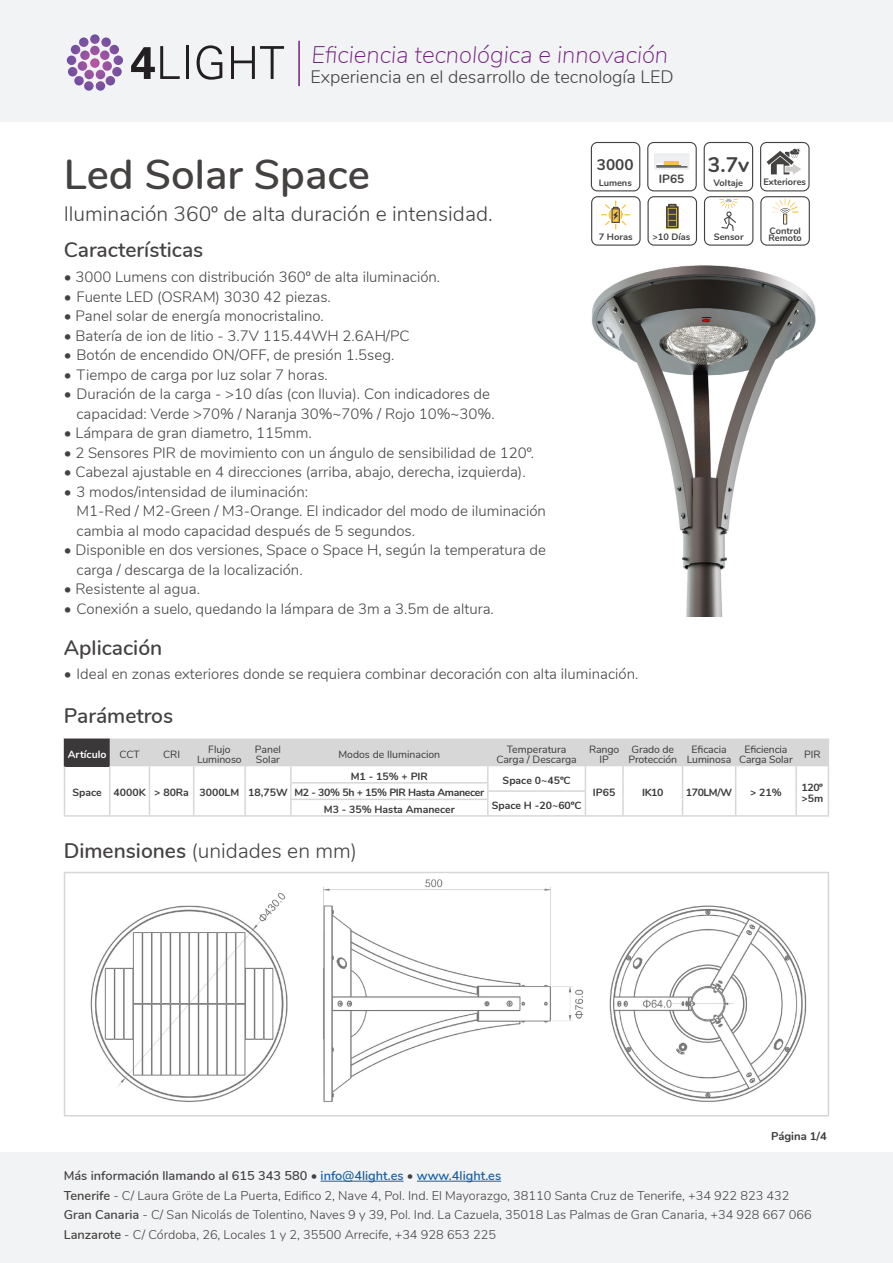
<style>
.page{position:relative;width:893px;height:1263px;background:#fff}
.page>*{position:absolute;margin:0;border:0;box-sizing:border-box;transform-origin:0 0}
.t1{font:600 42px "Nunito";color:#444141}
.t2{font:700 26.85px "Nunito";color:#444141}
.t3{font:italic 200 24px "Nunito";color:#721f7f}
.t4{font:300 21px "Nunito";color:#444141}
.t5{font:600 21px "Nunito";color:#444141}
.t6{font:700 21px "Nunito";color:#444141}
.t7{font:300 18px "Nunito";color:#444141}
.t8{font:700 16.35px "Nunito";color:#444141}
.t9{font:700 15.3px "Nunito";color:#444141}
.t10{font:300 15px/19.5px "Nunito";color:#444141}
.t11{font:13.95px "Nunito";color:#444141}
.t12{font:300 12.75px "Nunito";color:#444141}
.t13{font:600 12.75px "Nunito";color:#444141}
.t14{font:700 11.85px "Nunito";color:#444141}
.t15{font:11.85px "Nunito";color:#444141}
.t16{font:700 11.25px "Nunito";color:#3b383a}
.t17{font:10.5px/10.5px "Nunito";letter-spacing:-.01em;color:#3b383a;text-align:center}
.t18{font:700 10.5px/10.5px "Nunito";color:#3b383a}
.t19{font:700 10.5px "Nunito";letter-spacing:-.03em;color:#3b383a}
.t20{font:700 10.5px "Nunito";color:#fff}
.t21{font:700 9.3px "Nunito";color:#444141}
.t22{font:700 9px "Nunito";color:#444141}
.t23{font:7.65px/9.1px "Nunito";letter-spacing:.06em;color:#444141}
.s1{font-weight:600}
.s2{font-weight:300}
.s3{color:#175d9e}
</style>
<div class="page">
<div style="left:65px;top:739px;width:45px;height:27px;background:#3b383a"></div>
<hr style="left:110px;top:738px;width:39px;height:2px;background:#d7d7d8">
<hr style="left:149px;top:738px;width:45px;height:2px;background:#d7d7d8">
<hr style="left:194px;top:738px;width:51px;height:2px;background:#d7d7d8">
<hr style="left:245px;top:738px;width:46px;height:2px;background:#d7d7d8">
<hr style="left:291px;top:738px;width:197px;height:2px;background:#d7d7d8">
<hr style="left:488px;top:738px;width:97px;height:2px;background:#d7d7d8">
<hr style="left:585px;top:738px;width:38px;height:2px;background:#d7d7d8">
<hr style="left:623px;top:738px;width:60px;height:2px;background:#d7d7d8">
<hr style="left:683px;top:738px;width:53px;height:2px;background:#d7d7d8">
<hr style="left:736px;top:738px;width:60px;height:2px;background:#d7d7d8">
<hr style="left:796px;top:738px;width:33px;height:2px;background:#d7d7d8">
<hr style="left:110px;top:815px;width:39px;height:2px;background:#d7d7d8">
<hr style="left:149px;top:815px;width:45px;height:2px;background:#d7d7d8">
<hr style="left:194px;top:815px;width:51px;height:2px;background:#d7d7d8">
<hr style="left:585px;top:815px;width:38px;height:2px;background:#d7d7d8">
<hr style="left:623px;top:815px;width:60px;height:2px;background:#d7d7d8">
<hr style="left:683px;top:815px;width:53px;height:2px;background:#d7d7d8">
<hr style="left:736px;top:815px;width:60px;height:2px;background:#d7d7d8">
<hr style="left:796px;top:815px;width:33px;height:2px;background:#d7d7d8">
<hr style="left:291px;top:815px;width:197px;height:2px;background:#d7d7d8">
<hr style="left:488px;top:815px;width:97px;height:2px;background:#d7d7d8">
<hr style="left:245px;top:815px;width:46px;height:2px;background:#d7d7d8">
<svg style="left:109px;top:740px;width:720px;height:75px"></svg>
<hr style="left:64px;top:815px;width:46px;height:2px;background:#d7d7d8">
<hr style="left:64px;top:738px;width:46px;height:2px;background:#3b383a">
<svg style="left:64px;top:740px;width:1px;height:75px"></svg>
<img style="left:591px;top:265px;width:225px;height:352px">
<div style="left:64px;top:872px;width:765px;height:244px;border:2px solid #d7d7d8"></div>
<div style="left:0;top:0;width:893px;height:121px;background:#f2f3f4"></div>
<svg style="left:67px;top:34px;width:56px;height:57px"></svg>
<svg style="left:131px;top:46px;width:49px;height:33px"></svg>
<hr style="left:186px;top:46px;width:3px;height:33px;background:#231f20">
<svg style="left:197px;top:45px;width:25px;height:35px"></svg>
<svg style="left:231px;top:46px;width:53px;height:33px"></svg>
<hr style="left:298px;top:41px;width:2px;height:45px;background:#721f7f">
<div style="left:0;top:1152px;width:893px;height:111px;background:#f2f3f4"></div>
<hr style="left:321px;top:1181px;width:83px;height:1px;background:#175d9e">
<hr style="left:417px;top:1181px;width:84px;height:1px;background:#175d9e">
<img style="left:90px;top:893px;width:198px;height:209px">
<img style="left:323px;top:879px;width:261px;height:223px">
<img style="left:609px;top:905px;width:198px;height:197px">
<svg style="left:760px;top:142px;width:50px;height:104px"></svg>
<svg style="left:783px;top:214px;width:4px;height:11px"></svg>
<svg style="left:704px;top:142px;width:49px;height:104px"></svg>
<svg style="left:591px;top:142px;width:50px;height:104px"></svg>
<svg style="left:647px;top:142px;width:50px;height:104px"></svg>
<p class="t3" style="left:311px;top:37px;width:358px">Eficiencia tecnológica e innovación</p>
<p class="t7" style="left:310px;top:64px;width:365px">Experiencia en el desarrollo de tecnología LED</p>
<p class="t1" style="left:64px;top:144px;width:308px">Led Solar Space</p>
<p class="t4" style="left:64px;top:198px;width:430px">Iluminación 360º de alta duración e intensidad.</p>
<p class="t9" style="left:371px;top:208px;width:38px">3000</p>
<p class="t5" style="left:64px;top:234px;width:141px">Características</p>
<p class="t10" style="left:64px;top:266px;width:378px">• 3000 Lumens con distribución 360º de alta iluminación.</p>
<p class="t10" style="left:64px;top:286px;width:269px">• Fuente LED (OSRAM) 3030 42 piezas.</p>
<p class="t10" style="left:64px;top:305px;width:261px">• Panel solar de energía monocristalino.</p>
<p class="t10" style="left:64px;top:325px;width:347px">• Batería de ion de litio - 3.7V 115.44WH 2.6AH/PC</p>
<p class="t10" style="left:64px;top:344px;width:332px">• Botón de encendido ON/OFF, de presión 1.5seg.</p>
<p class="t10" style="left:64px;top:364px;width:266px">• Tiempo de carga por luz solar 7 horas.</p>
<p class="t10" style="left:64px;top:383px;width:428px">• Duración de la carga - &gt;10 días (con lluvia). Con indicadores de</p>
<p class="t10" style="left:77px;top:403px;width:420px">capacidad: Verde &gt;70% / Naranja 30%~70% / Rojo 10%~30%.</p>
<p class="t10" style="left:64px;top:422px;width:250px">• Lámpara de gran diametro, 115mm.</p>
<p class="t10" style="left:64px;top:442px;width:472px">• 2 Sensores PIR de movimiento con un ángulo de sensibilidad de 120º.</p>
<p class="t10" style="left:64px;top:461px;width:463px">• Cabezal ajustable en 4 direcciones (arriba, abajo, derecha, izquierda).</p>
<p class="t10" style="left:64px;top:481px;width:246px">• 3 modos/intensidad de iluminación:</p>
<p class="t10" style="left:77px;top:500px;width:471px">M1-Red / M2-Green / M3-Orange. El indicador del modo de iluminación cambia al modo capacidad después de 5 segundos.</p>
<p class="t10" style="left:77px;top:539px;width:471px;text-indent:-13px">• Disponible en dos versiones, Space o Space H, según la temperatura de carga / descarga de la localización.</p>
<p class="t10" style="left:64px;top:578px;width:138px">• Resistente al agua.</p>
<p class="t10" style="left:64px;top:598px;width:432px">• Conexión a suelo, quedando la lámpara de 3m a 3.5m de altura.</p>
<p class="t2" style="left:200px;top:330px;width:41px">AC</p>
<p class="t8" style="left:312px;top:351px;width:45px">RoHS</p>
<p class="t23" style="left:200px;top:369px;width:34px">50/60Hz</p>
<p class="t23" style="left:397px;top:386px;width:41px">200-240V<br>50/60Hz</p>
<p class="t2" style="left:172px;top:410px;width:41px">AC</p>
<p class="t15" style="left:431px;top:441px;width:16px">80</p>
<p class="t22" style="left:478px;top:445px;width:43px">Regulable</p>
<p class="t23" style="left:172px;top:450px;width:34px">50/60Hz</p>
<p class="t5" style="left:64px;top:632px;width:100px">Aplicación</p>
<p class="t9" style="left:597px;top:154px;width:38px">3000</p>
<p class="t21" style="left:599px;top:175px;width:35px">Lumens</p>
<p class="t14" style="left:659px;top:170px;width:27px">IP65</p>
<p class="t11" style="left:657px;top:218px;width:31px">120º</p>
<p class="t21" style="left:599px;top:230px;width:35px">7 Horas</p>
<p class="t21" style="left:652px;top:230px;width:39px">&gt;10 Días</p>
<p class="t10" style="left:64px;top:663px;width:576px">• Ideal en zonas exteriores donde se requiera combinar decoración con alta iluminación.</p>
<p class="t5" style="left:64px;top:700px;width:111px">Parámetros</p>
<p class="t6" style="left:708px;top:149px;width:43px">3.7v</p>
<p class="t21" style="left:713px;top:175px;width:31px">Voltaje</p>
<p class="t21" style="left:763px;top:175px;width:44px">Exteriores</p>
<p class="t21" style="left:769px;top:224px;width:33px">Control</p>
<p class="t21" style="left:714px;top:230px;width:31px">Sensor</p>
<p class="t21" style="left:768px;top:231px;width:35px">Remoto</p>
<p class="t20" style="left:68px;top:747px;width:40px">Artículo</p>
<p class="t17" style="left:119px;top:749px;width:22px">CCT</p>
<p class="t17" style="left:163px;top:749px;width:18px">CRI</p>
<p class="t17" style="left:208px;top:743px;width:24px">Flujo</p>
<p class="t17" style="left:197px;top:754px;width:46px">Luminoso</p>
<p class="t17" style="left:255px;top:743px;width:28px">Panel</p>
<p class="t17" style="left:256px;top:754px;width:26px">Solar</p>
<p class="t17" style="left:338px;top:749px;width:103px">Modos de Iluminacion</p>
<p class="t17" style="left:507px;top:743px;width:61px">Temperatura</p>
<p class="t17" style="left:496px;top:754px;width:82px">Carga / Descarga</p>
<p class="t17" style="left:589px;top:743px;width:32px">Rango<br>IP</p>
<p class="t17" style="left:632px;top:743px;width:44px">Grado de</p>
<p class="t17" style="left:628px;top:754px;width:50px">Protección</p>
<p class="t17" style="left:692px;top:743px;width:36px">Eficacia</p>
<p class="t17" style="left:687px;top:754px;width:46px">Luminosa</p>
<p class="t17" style="left:739px;top:743px;width:55px">Eficiencia<br>Carga Solar</p>
<p class="t17" style="left:804px;top:749px;width:18px">PIR</p>
<p class="t18" style="left:351px;top:770px;width:79px">M1 - 15% + PIR</p>
<p class="t18" style="left:503px;top:774px;width:69px">Space 0~45ºC</p>
<p class="t19" style="left:294px;top:785px;width:191px">M2 - 30% 5h + 15% PIR Hasta Amanecer</p>
<p class="t18" style="left:324px;top:803px;width:132px">M3 - 35% Hasta Amanecer</p>
<p class="t18" style="left:492px;top:799px;width:91px">Space H -20~60ºC</p>
<p class="t18" style="left:72px;top:787px;width:31px">Space</p>
<p class="t18" style="left:114px;top:787px;width:34px">4000K</p>
<p class="t18" style="left:154px;top:787px;width:36px">&gt; 80Ra</p>
<p class="t18" style="left:199px;top:787px;width:41px">3000LM</p>
<p class="t18" style="left:248px;top:787px;width:41px">18,75W</p>
<p class="t4" style="left:64px;top:835px;width:295px"><span class="s1">Dimensiones</span> (unidades en mm)</p>
<p class="t18" style="left:593px;top:787px;width:24px">IP65</p>
<p class="t18" style="left:642px;top:787px;width:23px">IK10</p>
<p class="t18" style="left:686px;top:787px;width:48px">170LM/W</p>
<p class="t18" style="left:750px;top:787px;width:33px">&gt; 21%</p>
<p class="t18" style="left:801px;top:782px;width:23px">120º &gt;5m</p>
<p class="t16" style="left:771px;top:1127px;width:57px">Página 1/4</p>
<p class="t13" style="left:64px;top:1166px;width:439px">Más información llamando al 615 343 580 <span class="s2">•</span> <span class="s3">info@4light.es</span> • <span class="s3">www.4light.es</span></p>
<p class="t12" style="left:64px;top:1186px;width:727px"><span class="s1">Tenerife</span> - C/ Laura Gröte de La Puerta, Edifico 2, Nave 4, Pol. Ind. El Mayorazgo, 38110 Santa Cruz de Tenerife, +34 922 823 432</p>
<p class="t12" style="left:64px;top:1205px;width:749px"><span class="s1">Gran Canaria</span> - C/ San Nicolás de Tolentino, Naves 9 y 39, Pol. Ind. La Cazuela, 35018 Las Palmas de Gran Canaria, +34 928 667 066</p>
<p class="t12" style="left:64px;top:1225px;width:434px"><span class="s1">Lanzarote</span> - C/ Córdoba, 26, Locales 1 y 2, 35500 Arrecife, +34 928 653 225</p>
</div>
